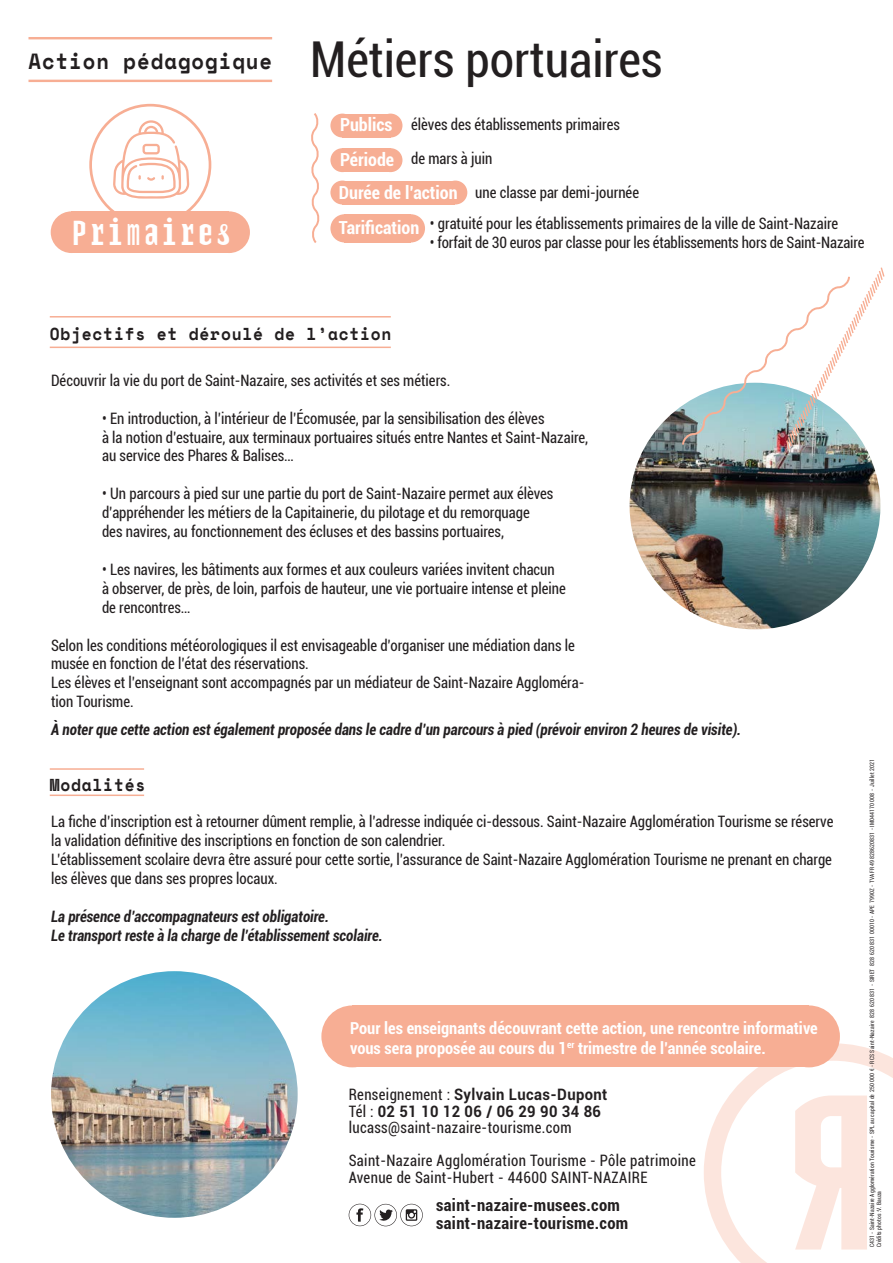
<style>
.page{position:relative;width:893px;height:1263px;background:#fff}
.page>*{position:absolute;margin:0;border:0;box-sizing:border-box;transform-origin:0 0}
.t1{font:condensed 49.5px "Roboto";color:#231f20}
.t2{font:36.75px "T Elerysm Mono 2";letter-spacing:.05em;color:#fff}
.t3{font:700 21.9px "Space Mono";letter-spacing:.05em;color:#231f20;scale:.94 1}
.t4{font:700 condensed 18px "Roboto";color:#fff}
.t5{font:700 17.25px "Space Mono";letter-spacing:.05em;color:#231f20;scale:.94 1}
.t6{font:700 condensed 16.65px "Roboto";letter-spacing:.02em;color:#231f20}
.t7{font:700 condensed 16.5px "Roboto";color:#fff}
.Texte_global_action{font:condensed 15.75px/18.9px "Roboto";color:#231f20;scale:.94 1}
.Texte_global_action-2{font:italic 700 condensed 15.75px "Roboto";color:#231f20;scale:.94 1}
.Titre_Action{font:condensed 15.75px "Roboto";letter-spacing:.025em;color:#231f20;scale:.94 1}
.Titre_Action-2{font:700 15.75px "Roboto";letter-spacing:.025em;color:#231f20;scale:.94 1}
.Titre_Action-3{font:condensed 6px/7.2px "Roboto";letter-spacing:.025em;color:#231f20;scale:.94 1}
.s1{font-weight:400;font-stretch:condensed}
</style>
<div class="page">
<hr style="left:50px;top:347px;width:341px;height:1px;background:#f7ae94">
<hr style="left:50px;top:316px;width:341px;height:2px;background:#f7ae94">
<hr style="left:50px;top:794px;width:94px;height:2px;background:#f7ae94">
<hr style="left:50px;top:768px;width:94px;height:2px;background:#f7ae94">
<div style="left:330px;top:114px;width:24px;height:24px;background:#f7ae94;border-radius:50%"></div>
<div style="left:379px;top:114px;width:23px;height:24px;background:#f7ae94;border-radius:50%"></div>
<div style="left:342px;top:114px;width:48px;height:24px;background:#f7ae94"></div>
<div style="left:330px;top:148px;width:24px;height:24px;background:#f7ae94;border-radius:50%"></div>
<div style="left:379px;top:148px;width:23px;height:24px;background:#f7ae94;border-radius:50%"></div>
<div style="left:342px;top:148px;width:48px;height:24px;background:#f7ae94"></div>
<div style="left:330px;top:181px;width:24px;height:23px;background:#f7ae94;border-radius:50%"></div>
<div style="left:443px;top:181px;width:24px;height:23px;background:#f7ae94;border-radius:50%"></div>
<div style="left:342px;top:181px;width:113px;height:23px;background:#f7ae94"></div>
<div style="left:330px;top:214px;width:29px;height:28px;background:#f7ae94;border-radius:50%"></div>
<div style="left:397px;top:214px;width:28px;height:28px;background:#f7ae94;border-radius:50%"></div>
<div style="left:345px;top:214px;width:66px;height:28px;background:#f7ae94"></div>
<svg style="left:704px;top:1043px;width:189px;height:220px"></svg>
<div style="left:321px;top:1005px;width:62px;height:62px;background:#f7ae94;border-radius:50%"></div>
<div style="left:778px;top:1005px;width:62px;height:62px;background:#f7ae94;border-radius:50%"></div>
<div style="left:352px;top:1005px;width:457px;height:62px;background:#f7ae94"></div>
<img style="left:51px;top:971px;width:247px;height:247px;border-radius:123px">
<img style="left:630px;top:406px;width:250px;height:223px">
<svg style="left:113px;top:120px;width:76px;height:79px"></svg>
<div style="left:89px;top:104px;width:122px;height:122px;border:3px solid #f7ae94;border-radius:50%"></div>
<div style="left:51px;top:211px;width:41px;height:42px;background:#f7ae94;border-radius:50%"></div>
<div style="left:208px;top:211px;width:42px;height:42px;background:#f7ae94;border-radius:50%"></div>
<div style="left:72px;top:211px;width:157px;height:42px;background:#f7ae94"></div>
<hr style="left:28px;top:80px;width:244px;height:2px;background:#f7ae94">
<hr style="left:28px;top:37px;width:244px;height:2px;background:#f7ae94">
<svg style="left:311px;top:113px;width:9px;height:130px"></svg>
<svg style="left:681px;top:267px;width:204px;height:184px"></svg>
<svg style="left:349px;top:1204px;width:74px;height:22px"></svg>
<p class="t3" style="left:28px;top:44px;width:261px">Action pédagogique</p>
<p class="t2" style="left:72px;top:212px;width:162px">Primaires</p>
<p class="t1" style="left:310px;top:26px;width:354px">Métiers portuaires</p>
<p class="t4" style="left:340px;top:112px;width:54px">Publics</p>
<p class="t4" style="left:340px;top:147px;width:56px">Période</p>
<p class="Texte_global_action" style="left:411px;top:114px;width:224px">élèves des établissements primaires</p>
<p class="Texte_global_action" style="left:411px;top:148px;width:88px">de mars à juin</p>
<p class="Texte_global_action" style="left:475px;top:182px;width:176px">une classe par demi-journée</p>
<p class="Texte_global_action" style="left:430px;top:213px;width:436px">• gratuité pour les établissements primaires de la ville de Saint-Nazaire</p>
<p class="Texte_global_action" style="left:430px;top:232px;width:464px">• forfait de 30 euros par classe pour les établissements hors de Saint-Nazaire</p>
<p class="t4" style="left:339px;top:180px;width:120px">Durée de l’action</p>
<p class="t4" style="left:339px;top:215px;width:82px">Tarification</p>
<p class="t5" style="left:50px;top:321px;width:365px">Objectifs et déroulé de l’action</p>
<p class="Texte_global_action" style="left:51px;top:370px;width:426px">Découvrir la vie du port de Saint-Nazaire, ses activités et ses métiers.</p>
<p class="Texte_global_action" style="left:102px;top:408px;width:472px">●• ●En introduction, à l’intérieur de l’Écomusée, par la sensibilisation des élèves</p>
<p class="Texte_global_action" style="left:102px;top:427px;width:519px">à la notion d’estuaire, aux terminaux portuaires situés entre Nantes et Saint-Nazaire, au service des Phares &amp; Balises…</p>
<p class="Texte_global_action" style="left:102px;top:484px;width:482px">●• ●Un parcours à pied sur une partie du port de Saint-Nazaire permet aux élèves</p>
<p class="Texte_global_action" style="left:102px;top:503px;width:457px">d’appréhender les métiers de la Capitainerie, du pilotage et du remorquage</p>
<p class="Texte_global_action" style="left:102px;top:521px;width:429px">des navires, au fonctionnement des écluses et des bassins portuaires,</p>
<p class="Texte_global_action" style="left:102px;top:559px;width:483px">• ●Les navires, les bâtiments aux formes et aux couleurs variées invitent chacun</p>
<p class="Texte_global_action" style="left:102px;top:578px;width:495px">à observer, de près, de loin, parfois de hauteur, une vie portuaire intense et pleine</p>
<p class="Texte_global_action" style="left:102px;top:597px;width:95px">de rencontres…</p>
<p class="Texte_global_action" style="left:51px;top:635px;width:559px">Selon les conditions météorologiques il est envisageable d’organiser une médiation dans le musée en fonction de l’état des réservations.</p>
<p class="Texte_global_action" style="left:51px;top:673px;width:569px">Les élèves et l’enseignant sont accompagnés par un médiateur de Saint-Nazaire Aggloméra&shy;tion Tourisme.</p>
<p class="Texte_global_action-2" style="left:51px;top:718px;width:736px">À noter que cette action est également proposée dans le cadre d’un parcours à pied (prévoir environ 2 heures de visite).</p>
<p class="t5" style="left:50px;top:771px;width:103px">Modalités</p>
<p class="Texte_global_action" style="left:51px;top:812px;width:834px">La fiche d’inscription est à retourner dûment remplie, à l’adresse indiquée ci-dessous. Saint-Nazaire Agglomération Tourisme se réserve la validation définitive des inscriptions en fonction de son calendrier.</p>
<p class="Texte_global_action" style="left:51px;top:850px;width:832px">L’établissement scolaire devra être assuré pour cette sortie, l’assurance de Saint-Nazaire Agglomération Tourisme ne prenant en charge les élèves que dans ses propres locaux.</p>
<p class="Texte_global_action-2" style="left:51px;top:905px;width:297px">La présence d’accompagnateurs est obligatoire.</p>
<p class="Texte_global_action-2" style="left:51px;top:924px;width:354px">Le transport reste à la charge de l’établissement scolaire.</p>
<p class="t7" style="left:350px;top:1016px;width:469px">Pour les enseignants découvrant cette action, une rencontre informative</p>
<p class="t7" style="left:350px;top:1036px;width:417px">vous sera proposée au cours du 1<sup>er</sup> trimestre de l’année scolaire.</p>
<p class="Titre_Action-2" style="left:349px;top:1083px;width:277px"><span class="s1">Renseignement :</span> Sylvain Lucas-Dupont</p>
<p class="Titre_Action-2" style="left:349px;top:1100px;width:270px"><span class="s1">Tél :</span> 02 51 10 12 06 / 06 29 90 34 86</p>
<p class="Titre_Action" style="left:349px;top:1116px;width:239px">lucass@saint-nazaire-tourisme.com</p>
<p class="Titre_Action" style="left:349px;top:1149px;width:371px">Saint-Nazaire Agglomération Tourisme - Pôle patrimoine</p>
<p class="Titre_Action" style="left:349px;top:1166px;width:319px">Avenue de Saint-Hubert - 44600 SAINT-NAZAIRE</p>
<p class="t6" style="left:436px;top:1194px;width:185px">saint-nazaire-musees.com</p>
<p class="t6" style="left:436px;top:1211px;width:194px">saint-nazaire-tourisme.com</p>
<p class="Titre_Action-3" style="left:868px;top:1247px;width:521px;rotate:-90deg">C431 - Saint-Nazaire Agglomération Tourisme - SPL au capital de 250 000 € - RCS Saint-Nazaire 828 620 831 - SIRET 828 620 831 00010 - APE 7990Z - TVA FR49 828620831 - IM044170008 - Juillet 2021<br>Crédits photos :V. Bauza</p>
</div>
